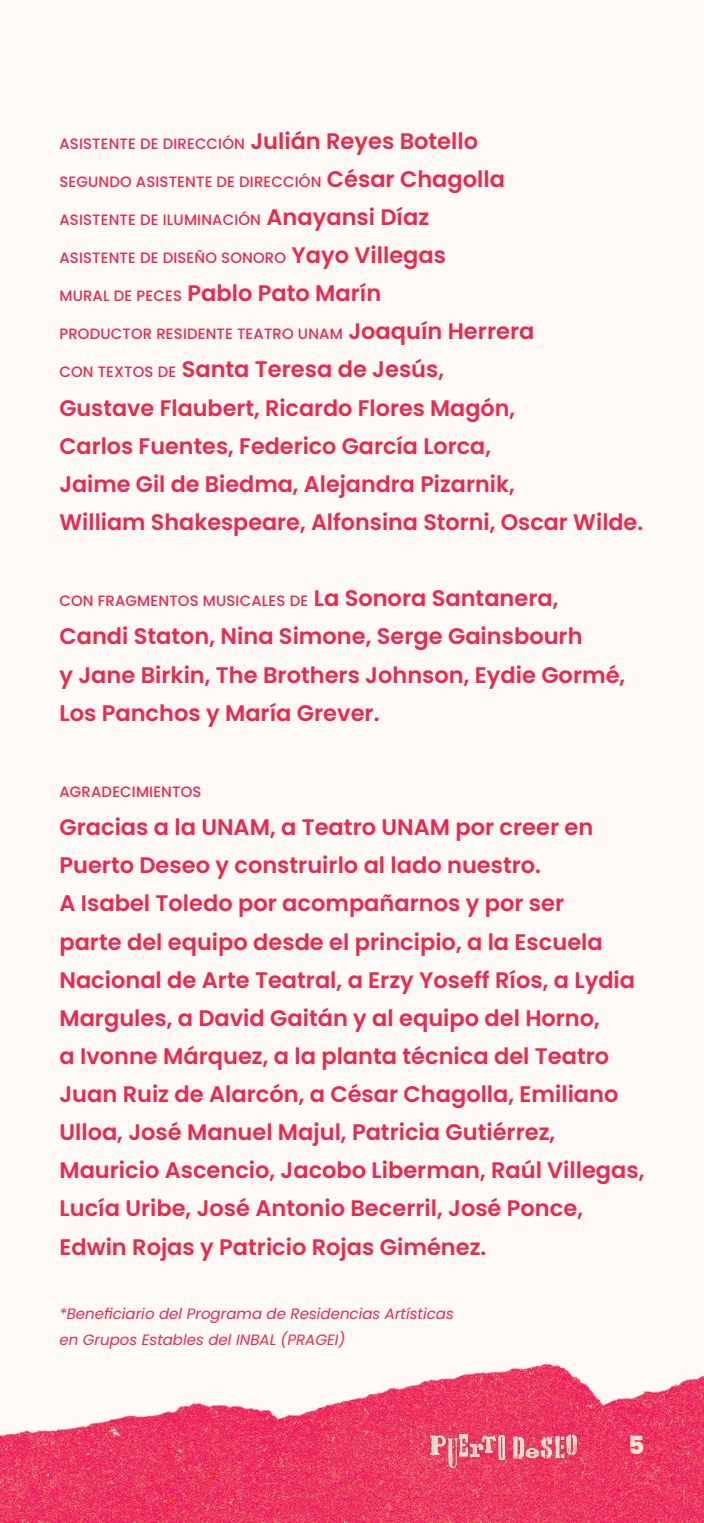
<style>
.page{position:relative;width:704px;height:1523px;background:#fff}
.page>*{position:absolute;margin:0;border:0;box-sizing:border-box;transform-origin:0 0}
.t1{font:800 25px "Poppins";color:#f0e4d2}
.t2{font:600 22.5px/38.1px "Poppins";color:#ec284f}
.t3{font:500 15px "Poppins";letter-spacing:.01em;color:#ec284f}
.t4{font:italic 15px/26.2px "Poppins";color:#ec284f}
.s1{font-weight:600;font-size:22.5px}
.s2{font-weight:500;font-size:15px}
</style>
<div class="page">
<img style="left:0;top:1360px;width:703px;height:162px">
<img style="left:420px;top:1432px;width:166px;height:36px">
<p class="t3" style="left:59px;top:135px;width:420px">ASISTENTE DE DIRECCIÓN <span class="s1">Julián Reyes Botello</span></p>
<p class="t3" style="left:59px;top:173px;width:447px">SEGUNDO ASISTENTE DE DIRECCIÓN <span class="s1">César Chagolla</span></p>
<p class="t3" style="left:59px;top:211px;width:371px">ASISTENTE DE ILUMINACIÓN <span class="s1">Anayansi Díaz</span></p>
<p class="t3" style="left:59px;top:249px;width:388px">ASISTENTE DE DISEÑO SONORO <span class="s1">Yayo Villegas</span></p>
<p class="t2" style="left:59px;top:274px;width:323px"><span class="s2">MURAL DE PECES</span> Pablo Pato Marín</p>
<p class="t3" style="left:59px;top:325px;width:476px">PRODUCTOR RESIDENTE TEATRO UNAM <span class="s1">Joaquín Herrera</span></p>
<p class="t2" style="left:59px;top:351px;width:585px"><span class="s2">CON TEXTOS DE</span> Santa Teresa de Jesús,<br>Gustave Flaubert, Ricardo Flores Magón,<br>Carlos Fuentes, Federico García Lorca,<br>Jaime Gil de Biedma, Alejandra Pizarnik,<br>William Shakespeare, Alfonsina Storni, Oscar Wilde.</p>
<p class="t3" style="left:59px;top:592px;width:500px">CON FRAGMENTOS MUSICALES DE <span class="s1">La Sonora Santanera,</span></p>
<p class="t2" style="left:59px;top:617px;width:567px">Candi Staton, Nina Simone, Serge Gainsbourh<br>y Jane Birkin, The Brothers Johnson, Eydie Gormé,<br>Los Panchos y María Grever.</p>
<p class="t3" style="left:59px;top:783px;width:143px">AGRADECIMIENTOS</p>
<p class="t2" style="left:59px;top:808px;width:586px">Gracias a la UNAM, a Teatro UNAM por creer en Puerto Deseo y construirlo al lado nuestro.<br>A Isabel Toledo por acompañarnos y por ser<br>parte del equipo desde el principio, a la Escuela Nacional de Arte Teatral, a Erzy Yoseff Ríos, a Lydia Margules, a David Gaitán y al equipo del Horno,<br>a Ivonne Márquez, a la planta técnica del Teatro Juan Ruiz de Alarcón, a César Chagolla, Emiliano Ulloa, José Manuel Majul, Patricia Gutiérrez, Mauricio Ascencio, Jacobo Liberman, Raúl Villegas, Lucía Uribe, José Antonio Becerril, José Ponce, Edwin Rojas y Patricio Rojas Giménez.</p>
<p class="t4" style="left:59px;top:1300px;width:395px">*Beneficiario del Programa de Residencias Artísticas en Grupos Estables del INBAL (PRAGEI)</p>
<p class="t1" style="left:628px;top:1430px;width:18px">5</p>
</div>
